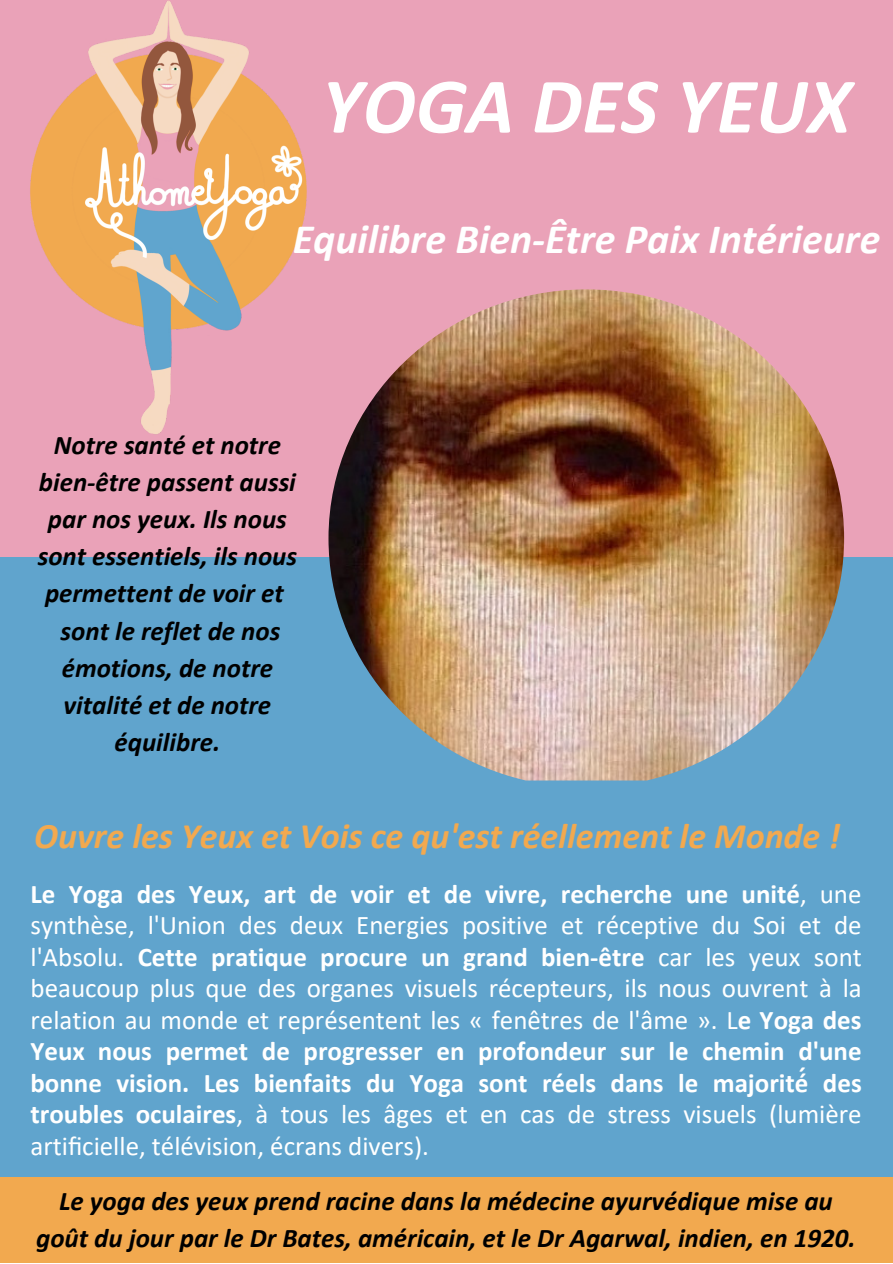
<style>
.page{position:relative;width:893px;height:1264px;background:#fff}
.page>*{position:absolute;margin:0;border:0;box-sizing:border-box;transform-origin:0 0}
.t1{font:italic 700 79.35px "Calibri";color:#fff}
.t2{font:italic 700 42px "Calibri";color:#fff}
.t3{font:italic 700 36px "Calibri";color:#f2a94f}
.t4{font:27px/31.5px "Calibri";color:#fff;text-align:justify}
.t5{font:italic 700 27px/37px "Calibri";color:#000;text-align:center}
.s1{font-weight:700}
</style>
<div class="page">
<div style="left:0;top:553px;width:892px;height:685px;background:#60a4cd"></div>
<div style="left:0;top:0;width:892px;height:556px;background:#eaa2b8"></div>
<div style="left:0;top:1176px;width:892px;height:86px;background:#f2a94f"></div>
<img style="left:30px;top:0;width:277px;height:434px">
<img style="left:328px;top:289px;width:516px;height:491px">
<p class="t1" style="left:321px;top:73px;width:531px">YOGA DES YEUX</p>
<p class="t2" style="left:293px;top:221px;width:589px">Equilibre Bien-Être Paix Intérieure</p>
<p class="t5" style="left:38px;top:428px;width:261px">Notre santé et notre bien-être passent aussi par nos yeux. Ils nous sont essentiels, ils nous permettent de voir et sont le reflet de nos émotions, de notre vitalité et de notre équilibre.</p>
<p class="t3" style="left:34px;top:821px;width:807px">Ouvre les Yeux et Vois ce qu'est réellement le Monde !</p>
<p class="t4" style="left:31px;top:880px;width:832px"><span class="s1">Le Yoga des Yeux, art de voir et de vivre, recherche une unité</span>, une synthèse, l'Union des deux Energies positive et réceptive du Soi et de l'Absolu. <span class="s1">Cette pratique procure un grand bien-être</span> car les yeux sont beaucoup plus que des organes visuels récepteurs, ils nous ouvrent à la relation au monde et représentent les « fenêtres de l'âme ». L<span class="s1">e Yoga des Yeux nous permet de progresser en profondeur sur le chemin d'une bonne vision. Les bienfaits du Yoga sont réels dans le majorité́ des troubles oculaires</span>, à tous les âges et en cas de stress visuels (lumière artificielle, télévision, écrans divers).</p>
<p class="t5" style="left:36px;top:1184px;width:820px">Le yoga des yeux prend racine dans la médecine ayurvédique mise au goût du jour par le Dr Bates, américain, et le Dr Agarwal, indien, en 1920.</p>
</div>
